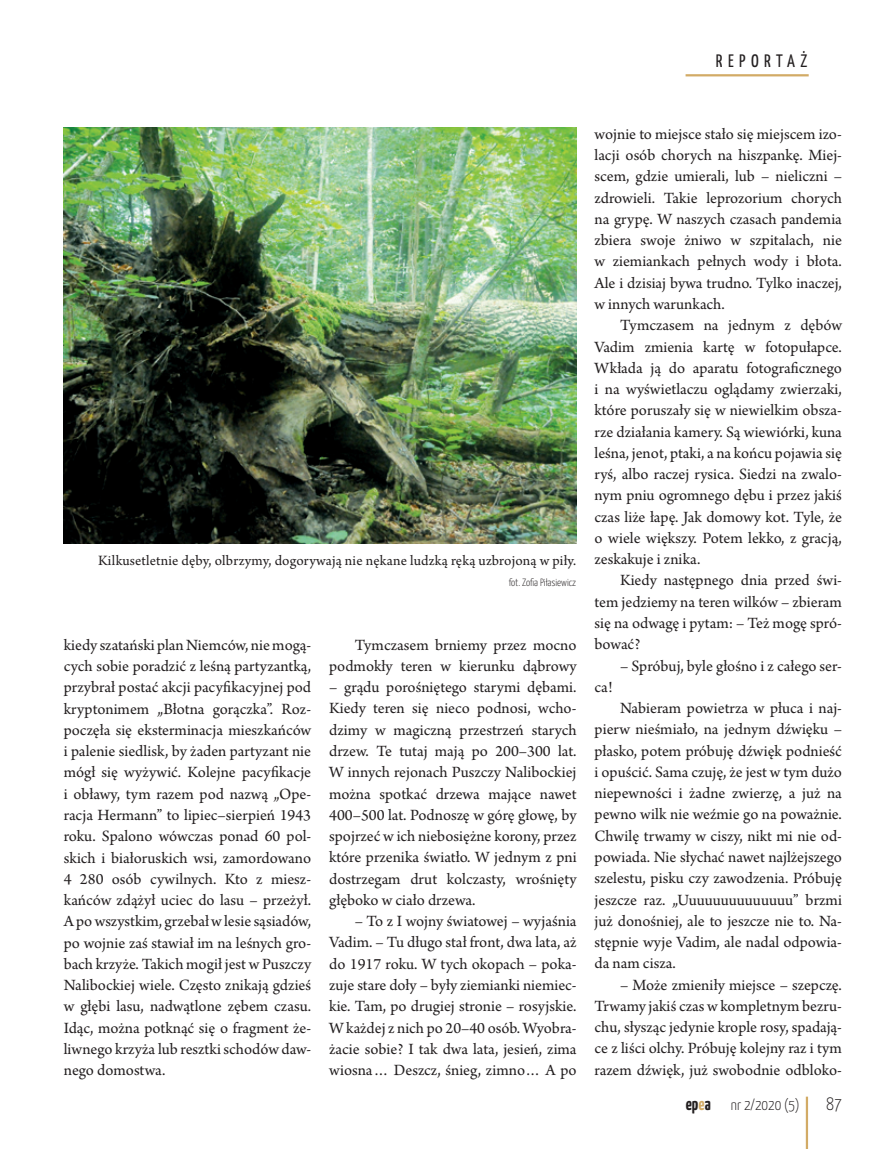
<style>
.page{position:relative;width:893px;height:1149px;background:#fff}
.page>*{position:absolute;margin:0;border:0;box-sizing:border-box;transform-origin:0 0}
.t1{font:18px "Yanone Kaffeesatz";letter-spacing:.3em;color:#231f20}
.t2{font:300 18px "Yanone Kaffeesatz";color:#231f20}
.t3{font:16.5px/21.3px "Arno Pro";color:#231f20;text-align:justify}
.t4{font:15px "Arno Pro";letter-spacing:.01em;color:#231f20}
.t5{font:300 15px "Yanone Kaffeesatz";color:#231f20}
.t6{font:300 10.5px "Yanone Kaffeesatz";color:#231f20}
.s1{font-weight:700;font-size:18px}
.s2{font-weight:700;font-size:18px;color:#d2ab66}
</style>
<div class="page">
<hr style="left:806px;top:1096px;width:2px;height:52px;background:#d2ab66">
<img style="left:64px;top:128px;width:512px;height:415px">
<hr style="left:686px;top:74px;width:123px;height:2px;background:#d2ab66">
<p class="t1" style="left:716px;top:50px;width:93px">REPORTAŻ</p>
<p class="t4" style="left:98px;top:551px;width:480px">Kilkusetletnie dęby, olbrzymy, dogorywają nie nękane ludzką ręką uzbrojoną w piły.</p>
<p class="t6" style="left:509px;top:576px;width:69px">fot. Zofia Piłasiewicz</p>
<p class="t3" style="left:64px;top:635px;width:249px">kiedy szatański plan Niemców, nie mogą&shy;cych sobie poradzić z leśną partyzantką, przybrał postać akcji pacyfikacyjnej pod kryptonimem „Błotna gorączka”. Roz&shy;poczęła się eksterminacja mieszkańców i palenie siedlisk, by żaden partyzant nie mógł się wyżywić. Kolejne pacyfikacje i obławy, tym razem pod nazwą „Ope&shy;racja Hermann” to lipiec–sierpień 1943 roku. Spalono wówczas ponad 60 pol&shy;skich i białoruskich wsi, zamordowano 4 280 osób cywilnych. Kto z miesz&shy;kańców zdążył uciec do lasu – przeżył.<br>A po wszystkim, grzebał w lesie sąsiadów, po wojnie zaś stawiał im na leśnych gro&shy;bach krzyże. Takich mogił jest w Puszczy Nalibockiej wiele. Często znikają gdzieś w głębi lasu, nadwątlone zębem czasu.<br>Idąc, można potknąć się o fragment że&shy;liwnego krzyża lub resztki schodów daw&shy;nego domostwa.</p>
<p class="t3" style="left:329px;top:634px;width:249px;text-align:right">Tymczasem brniemy przez mocno podmokły teren w kierunku dąbrowy</p>
<p class="t3" style="left:329px;top:677px;width:249px">– grądu porośniętego starymi dębami.<br>Kiedy teren się nieco podnosi, wcho&shy;dzimy w magiczną przestrzeń starych drzew. Te tutaj mają po 200–300 lat.<br>W innych rejonach Puszczy Nalibockiej można spotkać drzewa mające nawet 400–500 lat. Podnoszę w górę głowę, by spojrzeć w ich niebosiężne korony, przez które przenika światło. W jednym z pni dostrzegam drut kolczasty, wrośnięty głęboko w ciało drzewa.</p>
<p class="t3" style="left:329px;top:911px;width:249px;text-indent:26px">– To z I wojny światowej – wyjaśnia Vadim. – Tu długo stał front, dwa lata, aż do 1917 roku. W tych okopach – poka&shy;zuje stare doły – były ziemianki niemiec&shy;kie. Tam, po drugiej stronie – rosyjskie.<br>W każdej z nich po 20–40 osób. Wyobra&shy;żacie sobie? I tak dwa lata, jesień, zima wiosna… Deszcz, śnieg, zimno… A po</p>
<p class="t3" style="left:595px;top:124px;width:249px">wojnie to miejsce stało się miejscem izo&shy;lacji osób chorych na hiszpankę. Miej&shy;scem, gdzie umierali, lub – nieliczni – zdrowieli. Takie leprozorium chorych na grypę. W naszych czasach pandemia zbiera swoje żniwo w szpitalach, nie w ziemiankach pełnych wody i błota.<br>Ale i dzisiaj bywa trudno. Tylko inaczej, w innych warunkach.</p>
<p class="t3" style="left:595px;top:315px;width:249px;text-indent:26px">Tymczasem na jednym z dębów Vadim zmienia kartę w fotopułapce.<br>Wkłada ją do aparatu fotograficznego i na wyświetlaczu oglądamy zwierzaki, które poruszały się w niewielkim obsza&shy;rze działania kamery. Są wiewiórki, kuna leśna, jenot, ptaki, a na końcu pojawia się ryś, albo raczej rysica. Siedzi na zwalo&shy;nym pniu ogromnego dębu i przez jakiś czas liże łapę. Jak domowy kot. Tyle, że o wiele większy. Potem lekko, z gracją, zeskakuje i znika.</p>
<p class="t3" style="left:595px;top:570px;width:249px;text-indent:26px">Kiedy następnego dnia przed świ&shy;tem jedziemy na teren wilków – zbieram się na odwagę i pytam: – Też mogę spró&shy;bować?</p>
<p class="t3" style="left:620px;top:655px;width:223px">– Spróbuj, byle głośno i z całego ser-</p>
<p class="t3" style="left:595px;top:677px;width:20px">ca!</p>
<p class="t3" style="left:595px;top:698px;width:249px;text-indent:26px">Nabieram powietrza w płuca i naj&shy;pierw nieśmiało, na jednym dźwięku – płasko, potem próbuję dźwięk podnieść i opuścić. Sama czuję, że jest w tym dużo niepewności i żadne zwierzę, a już na pewno wilk nie weźmie go na poważnie.<br>Chwilę trwamy w ciszy, nikt mi nie od&shy;powiada. Nie słychać nawet najlżejszego szelestu, pisku czy zawodzenia. Próbuję jeszcze raz. „Uuuuuuuuuuuuuu” brzmi już donośniej, ale to jeszcze nie to. Na&shy;stępnie wyje Vadim, ale nadal odpowia&shy;da nam cisza.</p>
<p class="t3" style="left:595px;top:974px;width:249px;text-indent:26px">– Może zmieniły miejsce – szepczę.<br>Trwamy jakiś czas w kompletnym bezru&shy;chu, słysząc jedynie krople rosy, spadają&shy;ce z liści olchy. Próbuję kolejny raz i tym razem dźwięk, już swobodnie odbloko-</p>
<p class="t5" style="left:686px;top:1095px;width:115px"><span class="s1">ep</span><span class="s2">e</span><span class="s1">a</span> nr 2/2020 (5)</p>
<p class="t2" style="left:826px;top:1092px;width:17px">87</p>
</div>
